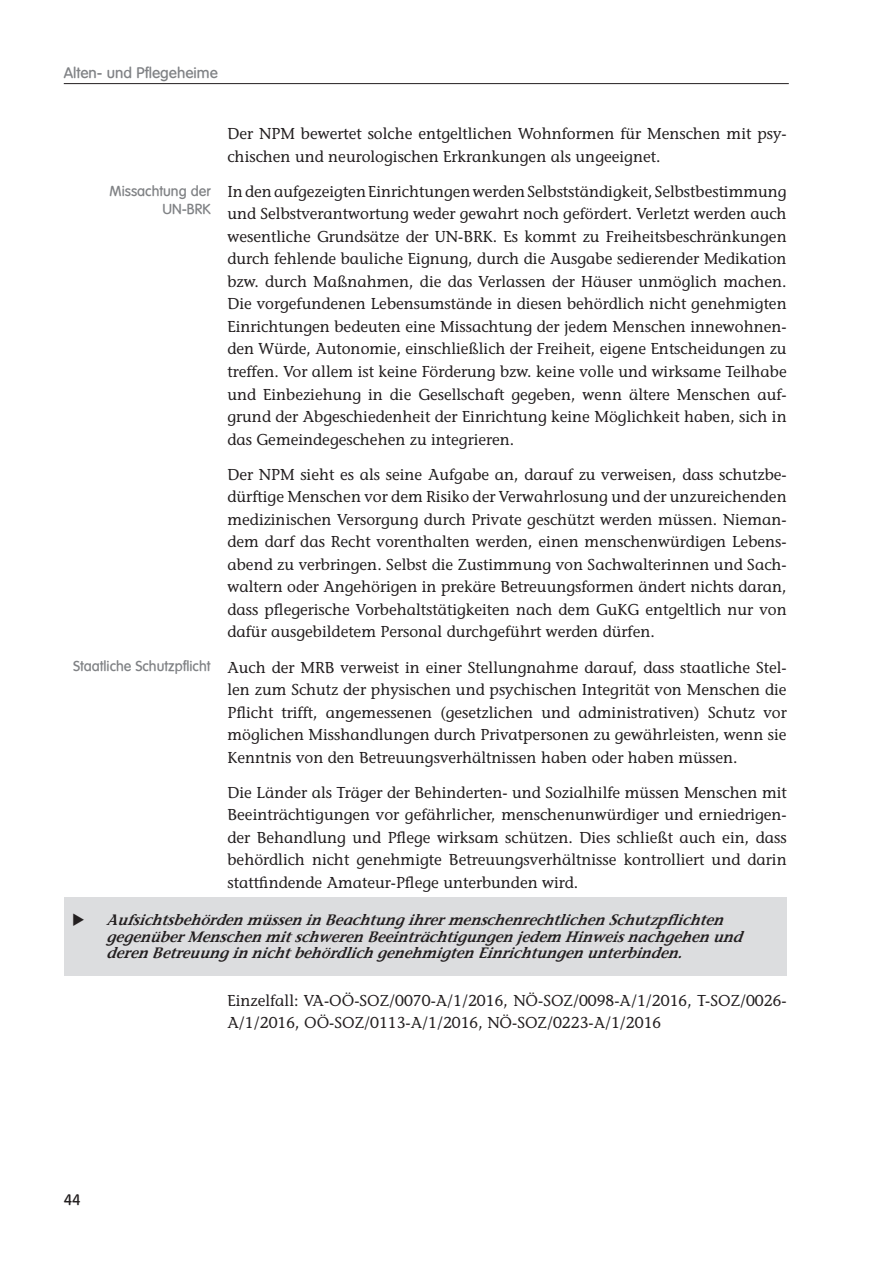
<style>
.page{position:relative;width:893px;height:1263px;background:#fff}
.page>*{position:absolute;margin:0;border:0;box-sizing:border-box;transform-origin:0 0}
.t1{font:500 15.75px/22.5px "Stone Informal Std";color:#231f20;text-align:justify}
.t2{font:italic 600 15px/16.5px "Stone Informal";color:#231f20}
.t3{font:500 15px "Volkswagen";color:#808285}
.t4{font:500 15px "Volkswagen";color:#231f20}
.t5{font:500 14.25px/18px "Volkswagen";color:#808285;text-align:right}
</style>
<div class="page">
<hr style="left:64px;top:83px;width:725px;height:1px;background:#231f20">
<div style="left:64px;top:897px;width:723px;height:78px;background:#dcdddf"></div>
<p class="t3" style="left:64px;top:64px;width:156px">Alten- und Pflegeheime</p>
<p class="t5" style="left:110px;top:182px;width:102px">Missachtung der<br>UN-BRK</p>
<p class="t5" style="left:73px;top:657px;width:139px">Staatliche Schutzpflicht</p>
<p class="t1" style="left:227px;top:122px;width:561px">Der NPM bewertet solche entgeltlichen Wohnformen für Menschen mit psy&shy;chischen und neurologischen Erkrankungen als ungeeignet.</p>
<p class="t1" style="left:227px;top:180px;width:561px">In den aufgezeigten Einrichtungen werden Selbstständigkeit, Selbstbestimmung und Selbstverantwortung weder gewahrt noch gefördert. Verletzt werden auch wesentliche Grundsätze der UN-BRK. Es kommt zu Freiheitsbeschränkungen durch fehlende bauliche Eignung, durch die Ausgabe sedierender Medikation bzw. durch Maßnahmen, die das Verlassen der Häuser unmöglich machen.<br>Die vorgefundenen Lebensumstände in diesen behördlich nicht genehmigten Einrichtungen bedeuten eine Missachtung der jedem Menschen innewohnen&shy;den Würde, Autonomie, einschließlich der Freiheit, eigene Entscheidungen zu treffen. Vor allem ist keine Förderung bzw. keine volle und wirksame Teilhabe und Einbeziehung in die Gesellschaft gegeben, wenn ältere Menschen auf&shy;grund der Abgeschiedenheit der Einrichtung keine Möglichkeit haben, sich in das Gemeindegeschehen zu integrieren.</p>
<p class="t1" style="left:227px;top:463px;width:561px">Der NPM sieht es als seine Aufgabe an, darauf zu verweisen, dass schutzbe&shy;dürftige Menschen vor dem Risiko der Verwahrlosung und der unzureichenden medizinischen Versorgung durch Private geschützt werden müssen. Nieman&shy;dem darf das Recht vorenthalten werden, einen menschenwürdigen Lebens&shy;abend zu verbringen. Selbst die Zustimmung von Sachwalterinnen und Sach&shy;waltern oder Angehörigen in prekäre Betreuungsformen ändert nichts daran, dass pflegerische Vorbehaltstätigkeiten nach dem GuKG entgeltlich nur von dafür ausgebildetem Personal durchgeführt werden dürfen.</p>
<p class="t1" style="left:227px;top:656px;width:561px">Auch der MRB verweist in einer Stellungnahme darauf, dass staatliche Stel&shy;len zum Schutz der physischen und psychischen Integrität von Menschen die Pflicht trifft, angemessenen (gesetzlichen und administrativen) Schutz vor möglichen Misshandlungen durch Privatpersonen zu gewährleisten, wenn sie Kenntnis von den Betreuungsverhältnissen haben oder haben müssen.</p>
<p class="t1" style="left:227px;top:781px;width:561px">Die Länder als Träger der Behinderten- und Sozialhilfe müssen Menschen mit Beeinträchtigungen vor gefährlicher, menschenunwürdiger und erniedrigen&shy;der Behandlung und Pflege wirksam schützen. Dies schließt auch ein, dass behördlich nicht genehmigte Betreuungsverhältnisse kontrolliert und darin stattfindende Amateur-Pflege unterbunden wird.</p>
<p class="t2" style="left:106px;top:912px;width:643px">Aufsichtsbehörden müssen in Beachtung ihrer menschenrechtlichen Schutzpflichten gegenüber Menschen mit schweren Beeinträchtigungen jedem Hinweis nachgehen und deren Betreuung in nicht behördlich genehmigten Einrichtungen unterbinden.</p>
<p class="t1" style="left:227px;top:989px;width:561px">Einzelfall: VA-OÖ-SOZ/0070-A/1/2016, NÖ-SOZ/0098-A/1/2016, T-SOZ/0026-</p>
<p class="t4" style="left:64px;top:1191px;width:18px">44</p>
<p class="t1" style="left:227px;top:1011px;width:435px">A/1/2016, OÖ-SOZ/0113-A/1/2016, NÖ-SOZ/0223-A/1/2016</p>
</div>
